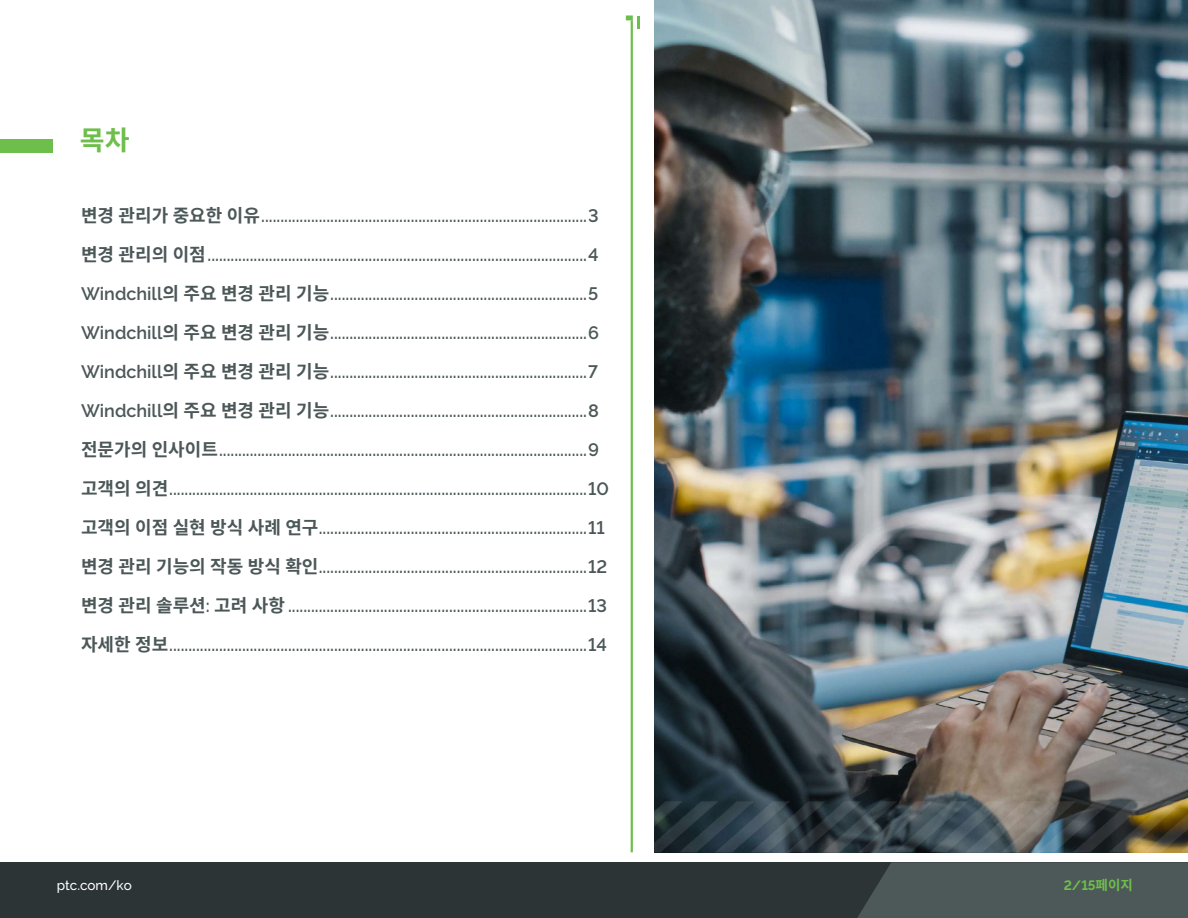
<style>
.page{position:relative;width:1188px;height:918px;background:#fff}
.page>*{position:absolute;margin:0;border:0;box-sizing:border-box;transform-origin:0 0}
.t1{font:700 27px "Noto Sans CJ Kkr";color:#6ebe4b}
.t2{font:600 18px/39px "PTC Raleway";color:#4c5758}
.t3{font:500 13.5px "PTC Raleway";color:#fff}
.t4{font:700 13.5px "PTC Raleway";color:#6ebe4b}
.s1{font-family:"Noto Sans CJ Kkr";font-weight:700}
.s2{font-family:"Noto Sans CJ Kkr"}
</style>
<div class="page">
<div style="left:0;top:139px;width:53px;height:14px;background:#6ebe4b"></div>
<img style="left:625px;top:15px;width:563px;height:837px">
<div style="left:0;top:862px;width:1188px;height:56px;background:#2c3435"></div>
<div style="left:857px;top:862px;width:331px;height:56px;background:#4d5859"></div>
<h1 class="t1" style="left:80px;top:125px;width:51px">목차</h1>
<p class="t2" style="left:81px;top:196px;width:529px"><span class="s1">변경 관리가 중요한 이유</span> .....................................................................................3 <span class="s1">변경 관리의 이점</span> ...................................................................................................4<br>Windchill<span class="s1">의 주요 변경 관리 기능</span> ...................................................................5<br>Windchill<span class="s1">의 주요 변경 관리 기능</span> ...................................................................6<br>Windchill<span class="s1">의 주요 변경 관리 기능</span> ...................................................................7<br>Windchill<span class="s1">의 주요 변경 관리 기능</span> ...................................................................8 <span class="s1">전문가의 인사이트</span> ................................................................................................9 <span class="s1">고객의 의견</span> .............................................................................................................10 <span class="s1">고객의 이점 실현 방식 사례 연구</span> ......................................................................11 <span class="s1">변경 관리 기능의 작동 방식 확인</span> ......................................................................12 <span class="s1">변경 관리 솔루션</span>: <span class="s1">고려 사항</span> ..............................................................................13 <span class="s1">자세한 정보</span> .............................................................................................................14</p>
<p class="t3" style="left:57px;top:878px;width:77px">ptc.com/ko</p>
<p class="t4" style="left:1064px;top:878px;width:71px">2/15<span class="s2">페이지</span></p>
</div>
